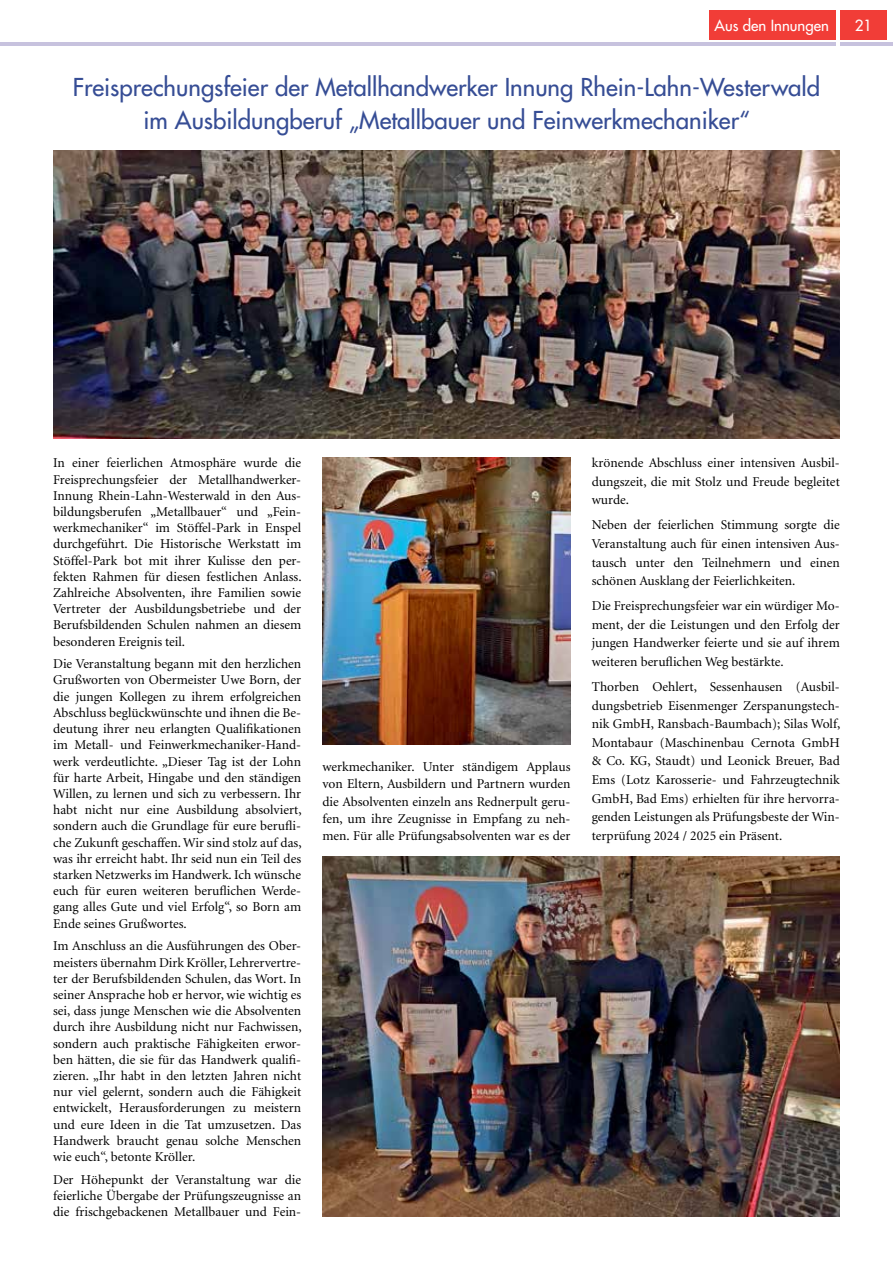
<style>
.page{position:relative;width:893px;height:1263px;background:#fff}
.page>*{position:absolute;margin:0;border:0;box-sizing:border-box;transform-origin:0 0}
.t1{font:24px/33px "Futura LT";color:#364d95;text-align:center}
.t2{font:15px "Futura LT";color:#fff}
.t3{font:13.5px/16.2px "Minion LT";color:#000;text-align:justify}
</style>
<div class="page">
<hr style="left:0;top:43px;width:893px;height:3px;background:#c7c2de">
<div style="left:709px;top:10px;width:178px;height:30px;background:#f13d37"></div>
<hr style="left:837px;top:0;width:3px;height:46px;background:#fff">
<img style="left:53px;top:151px;width:787px;height:287px">
<img style="left:322px;top:857px;width:518px;height:359px">
<img style="left:322px;top:457px;width:248px;height:287px">
<p class="t2" style="left:715px;top:15px;width:116px">Aus den Innungen</p>
<p class="t2" style="left:855px;top:15px;width:19px">21</p>
<h1 class="t1" style="left:73px;top:70px;width:749px">Freisprechungsfeier der Metallhandwerker Innung Rhein-Lahn-Westerwald im Ausbildungberuf „Metallbauer und Feinwerkmechaniker“</h1>
<p class="t3" style="left:53px;top:455px;width:250px">In einer feierlichen Atmosphäre wurde die Freisprechungsfeier der Metallhandwerker-Innung Rhein-Lahn-Westerwald in den Aus&shy;bildungsberufen „Metallbauer“ und „Fein&shy;werkmechaniker“ im Stöffel-Park in Enspel durchgeführt. Die Historische Werkstatt im Stöffel-Park bot mit ihrer Kulisse den per&shy;fekten Rahmen für diesen festlichen Anlass.<br>Zahlreiche Absolventen, ihre Familien sowie Vertreter der Ausbildungsbetriebe und der Berufsbildenden Schulen nahmen an diesem besonderen Ereignis teil.</p>
<p class="t3" style="left:53px;top:656px;width:250px">Die Veranstaltung begann mit den herzlichen Grußworten von Obermeister Uwe Born, der die jungen Kollegen zu ihrem erfolgreichen Abschluss beglückwünschte und ihnen die Be&shy;deutung ihrer neu erlangten Qualifikationen im Metall- und Feinwerkmechaniker-Hand&shy;werk verdeutlichte. „Dieser Tag ist der Lohn für harte Arbeit, Hingabe und den ständigen Willen, zu lernen und sich zu verbessern. Ihr habt nicht nur eine Ausbildung absolviert, sondern auch die Grundlage für eure berufli&shy;che Zukunft geschaffen. Wir sind stolz auf das, was ihr erreicht habt. Ihr seid nun ein Teil des starken Netzwerks im Handwerk. Ich wünsche euch für euren weiteren beruflichen Werde&shy;gang alles Gute und viel Erfolg“, so Born am Ende seines Grußwortes.</p>
<p class="t3" style="left:53px;top:938px;width:250px">Im Anschluss an die Ausführungen des Ober&shy;meisters übernahm Dirk Kröller, Lehrervertre&shy;ter der Berufsbildenden Schulen, das Wort. In seiner Ansprache hob er hervor, wie wichtig es sei, dass junge Menschen wie die Absolventen durch ihre Ausbildung nicht nur Fachwissen, sondern auch praktische Fähigkeiten erwor&shy;ben hätten, die sie für das Handwerk qualifi&shy;zieren. „Ihr habt in den letzten Jahren nicht nur viel gelernt, sondern auch die Fähigkeit entwickelt, Herausforderungen zu meistern und eure Ideen in die Tat umzusetzen. Das Handwerk braucht genau solche Menschen wie euch“, betonte Kröller.</p>
<p class="t3" style="left:53px;top:1172px;width:250px">Der Höhepunkt der Veranstaltung war die feierliche Übergabe der Prüfungszeugnisse an die frischgebackenen Metallbauer und Fein-</p>
<p class="t3" style="left:322px;top:759px;width:250px;line-height:17.1px">werkmechaniker. Unter ständigem Applaus von Eltern, Ausbildern und Partnern wurden die Absolventen einzeln ans Rednerpult geru&shy;fen, um ihre Zeugnisse in Empfang zu neh&shy;men. Für alle Prüfungsabsolventen war es der</p>
<p class="t3" style="left:592px;top:454px;width:250px;line-height:18.6px">krönende Abschluss einer intensiven Ausbil&shy;dungszeit, die mit Stolz und Freude begleitet wurde.</p>
<p class="t3" style="left:592px;top:516px;width:250px;line-height:18.6px">Neben der feierlichen Stimmung sorgte die Veranstaltung auch für einen intensiven Aus&shy;tausch unter den Teilnehmern und einen schönen Ausklang der Feierlichkeiten.</p>
<p class="t3" style="left:592px;top:597px;width:250px;line-height:18.6px">Die Freisprechungsfeier war ein würdiger Mo&shy;ment, der die Leistungen und den Erfolg der jungen Handwerker feierte und sie auf ihrem weiteren beruflichen Weg bestärkte.</p>
<p class="t3" style="left:592px;top:678px;width:250px;line-height:18.6px">Thorben Oehlert, Sessenhausen (Ausbil&shy;dungsbetrieb Eisenmenger Zerspanungstech&shy;nik GmbH, Ransbach-Baumbach); Silas Wolf, Montabaur (Maschinenbau Cernota GmbH &amp; Co. KG, Staudt) und Leonick Breuer, Bad Ems (Lotz Karosserie- und Fahrzeugtechnik GmbH, Bad Ems) erhielten für ihre hervorra&shy;genden Leistungen als Prüfungsbeste der Win&shy;terprüfung 2024 / 2025 ein Präsent.</p>
</div>
